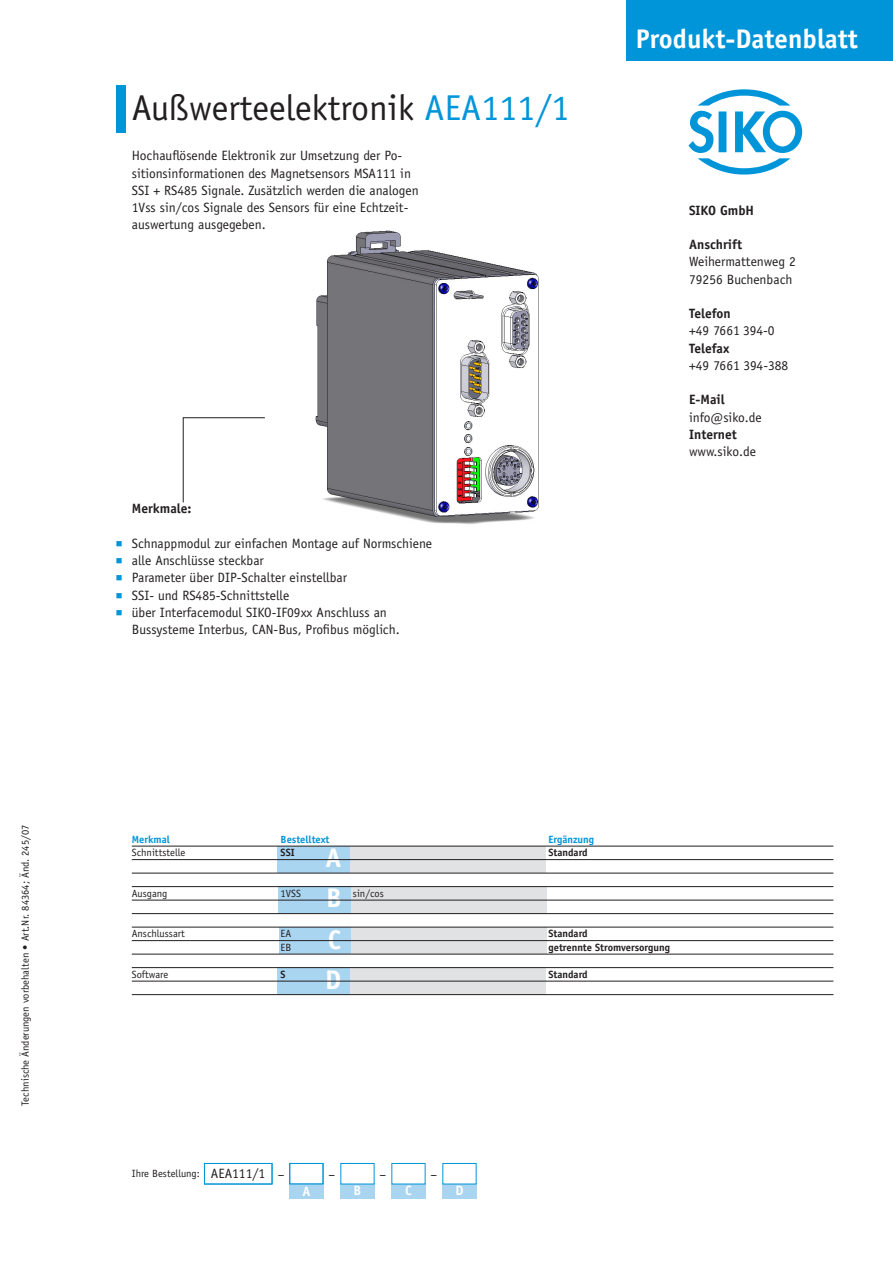
<style>
.page{position:relative;width:893px;height:1263px;background:#fff}
.page>*{position:absolute;margin:0;border:0;box-sizing:border-box;transform-origin:0 0}
.Ueberschrift{font:36px "Officina Sans Std";color:#231f20}
.t1{font:700 27px "Officina Sans Std";color:#fff}
.Fliesstext_9Pt{font:13.5px "Officina Sans Std";color:#231f20}
.Fliesstext_9Pt-2{font:700 13.5px "Officina Sans Std";color:#231f20}
.t2{font:700 13.5px "Officina Sans Std";color:#fff}
.Fliesstext_7Pt{font:10.5px "Officina Sans Std";color:#231f20}
.Bestellschluessel{font:10.5px "Officina Sans Std";color:#231f20}
.Bestellschluessel-2{font:700 10.5px "Officina Sans Std";color:#231f20}
.Bestellschluessel-3{font:700 10.5px "Officina Sans Std";color:#0095d9}
.t3{font:9px/17.2px "Wingdings";color:#0095d9;text-align:justify}
.s1{color:#0095d9}
</style>
<div class="page">
<div style="left:278px;top:967px;width:72px;height:28px;background:#aad5f1"></div>
<div style="left:350px;top:967px;width:196px;height:28px;background:#e1e2e4"></div>
<div style="left:279px;top:928px;width:73px;height:26px;background:#aad5f1"></div>
<div style="left:352px;top:928px;width:195px;height:26px;background:#e1e2e4"></div>
<div style="left:279px;top:886px;width:72px;height:27px;background:#aad5f1"></div>
<div style="left:351px;top:886px;width:195px;height:27px;background:#e1e2e4"></div>
<div style="left:278px;top:846px;width:72px;height:27px;background:#aad5f1"></div>
<div style="left:350px;top:846px;width:196px;height:27px;background:#e1e2e4"></div>
<div style="left:442px;top:1184px;width:34px;height:15px;background:#aad5f1"></div>
<div style="left:442px;top:1163px;width:34px;height:21px;border:1px solid #0095d9"></div>
<div style="left:391px;top:1184px;width:34px;height:15px;background:#aad5f1"></div>
<div style="left:391px;top:1163px;width:34px;height:21px;border:1px solid #0095d9"></div>
<div style="left:340px;top:1184px;width:34px;height:15px;background:#aad5f1"></div>
<div style="left:340px;top:1163px;width:34px;height:21px;border:1px solid #0095d9"></div>
<div style="left:289px;top:1184px;width:34px;height:15px;background:#aad5f1"></div>
<div style="left:289px;top:1163px;width:34px;height:21px;border:1px solid #0095d9"></div>
<div style="left:204px;top:1163px;width:68px;height:21px;border:1px solid #0095d9"></div>
<hr style="left:132px;top:846px;width:701px;height:1px;background:#231f20">
<hr style="left:132px;top:859px;width:701px;height:1px;background:#231f20">
<hr style="left:132px;top:873px;width:701px;height:1px;background:#231f20">
<hr style="left:132px;top:886px;width:701px;height:1px;background:#231f20">
<hr style="left:132px;top:900px;width:701px;height:1px;background:#231f20">
<hr style="left:132px;top:913px;width:701px;height:1px;background:#231f20">
<hr style="left:132px;top:927px;width:701px;height:1px;background:#231f20">
<hr style="left:132px;top:940px;width:701px;height:1px;background:#231f20">
<hr style="left:132px;top:954px;width:701px;height:1px;background:#231f20">
<hr style="left:132px;top:967px;width:701px;height:1px;background:#231f20">
<hr style="left:132px;top:981px;width:701px;height:1px;background:#231f20">
<hr style="left:132px;top:994px;width:701px;height:1px;background:#231f20">
<img style="left:315px;top:230px;width:224px;height:294px">
<hr style="left:183px;top:418px;width:1px;height:84px;background:#231f20">
<hr style="left:183px;top:417px;width:82px;height:1px;background:#231f20">
<div style="left:117px;top:85px;width:9px;height:47px;background:#0095d9"></div>
<svg style="left:688px;top:89px;width:114px;height:86px"></svg>
<div style="left:627px;top:0;width:266px;height:60px;background:#0095d9"></div>
<p class="Fliesstext_7Pt" style="left:19px;top:1106px;width:282px;rotate:-90deg">Technische Änderungen vorbehalten • Art.Nr. 84364; Änd. 245/07</p>
<p class="Ueberschrift" style="left:132px;top:87px;width:439px">Außwerteelektronik <span class="s1">AEA111/1</span></p>
<p class="Fliesstext_9Pt" style="left:132px;top:148px;width:272px">Hochauflösende Elektronik zur Umsetzung der Po-</p>
<p class="Fliesstext_9Pt" style="left:132px;top:165px;width:281px">sitionsinformationen des Magnetsensors MSA111 in</p>
<p class="Fliesstext_9Pt" style="left:132px;top:182px;width:288px">SSI + RS485 Signale. Zusätzlich werden die analogen</p>
<p class="Fliesstext_9Pt" style="left:132px;top:200px;width:278px">1Vss sin/cos Signale des Sensors für eine Echtzeit-</p>
<p class="Fliesstext_9Pt" style="left:132px;top:217px;width:136px">auswertung ausgegeben.</p>
<p class="t3" style="left:116px;top:535px;width:8px">■ ■ ■ ■ ■</p>
<p class="Fliesstext_9Pt-2" style="left:132px;top:500px;width:61px">Merkmale:</p>
<p class="Fliesstext_9Pt" style="left:132px;top:535px;width:302px">Schnappmodul zur einfachen Montage auf Normschiene</p>
<p class="Fliesstext_9Pt" style="left:132px;top:553px;width:134px">alle Anschlüsse steckbar</p>
<p class="Fliesstext_9Pt" style="left:132px;top:570px;width:217px">Parameter über DIP-Schalter einstellbar</p>
<p class="Fliesstext_9Pt" style="left:132px;top:587px;width:159px">SSI- und RS485-Schnittstelle</p>
<p class="Fliesstext_9Pt" style="left:132px;top:604px;width:257px">über Interfacemodul SIKO-IF09xx Anschluss an</p>
<p class="Fliesstext_9Pt" style="left:132px;top:622px;width:269px">Bussysteme Interbus, CAN-Bus, Profibus möglich.</p>
<p class="t1" style="left:636px;top:22px;width:223px">Produkt-Datenblatt</p>
<p class="Fliesstext_9Pt-2" style="left:689px;top:202px;width:67px">SIKO GmbH</p>
<p class="Fliesstext_9Pt-2" style="left:689px;top:236px;width:55px">Anschrift</p>
<p class="Fliesstext_9Pt" style="left:689px;top:254px;width:108px">Weihermattenweg 2</p>
<p class="Fliesstext_9Pt" style="left:689px;top:271px;width:105px">79256 Buchenbach</p>
<p class="Fliesstext_9Pt-2" style="left:689px;top:305px;width:43px">Telefon</p>
<p class="Fliesstext_9Pt" style="left:689px;top:323px;width:87px">+49 7661 394-0</p>
<p class="Fliesstext_9Pt-2" style="left:689px;top:340px;width:42px">Telefax</p>
<p class="Fliesstext_9Pt" style="left:689px;top:357px;width:101px">+49 7661 394-388</p>
<p class="Fliesstext_9Pt-2" style="left:689px;top:391px;width:37px">E-Mail</p>
<p class="Fliesstext_9Pt" style="left:689px;top:409px;width:74px">info@siko.de</p>
<p class="Fliesstext_9Pt-2" style="left:689px;top:426px;width:49px">Internet</p>
<p class="Fliesstext_9Pt" style="left:689px;top:444px;width:68px">www.siko.de</p>
<p class="Bestellschluessel-3" style="left:132px;top:832px;width:40px">Merkmal</p>
<p class="Bestellschluessel-3" style="left:281px;top:832px;width:50px">Bestelltext</p>
<p class="Bestellschluessel-3" style="left:549px;top:832px;width:47px">Ergänzung</p>
<p class="Bestellschluessel" style="left:132px;top:846px;width:55px">Schnittstelle</p>
<p class="Bestellschluessel-2" style="left:281px;top:846px;width:15px">SSI</p>
<p class="Bestellschluessel-2" style="left:549px;top:846px;width:41px">Standard</p>
<p class="Bestellschluessel" style="left:132px;top:887px;width:37px">Ausgang</p>
<p class="Bestellschluessel" style="left:281px;top:887px;width:22px">1VSS</p>
<p class="Bestellschluessel" style="left:353px;top:887px;width:32px">sin/cos</p>
<p class="Bestellschluessel" style="left:132px;top:927px;width:55px">Anschlussart</p>
<p class="Bestellschluessel" style="left:281px;top:927px;width:12px">EA</p>
<p class="Bestellschluessel-2" style="left:549px;top:927px;width:41px">Standard</p>
<p class="Bestellschluessel" style="left:281px;top:941px;width:12px">EB</p>
<p class="Bestellschluessel-2" style="left:549px;top:940px;width:123px">getrennte Stromversorgung</p>
<p class="Bestellschluessel" style="left:132px;top:968px;width:38px">Software</p>
<p class="Bestellschluessel-2" style="left:281px;top:967px;width:7px">S</p>
<p class="Bestellschluessel-2" style="left:549px;top:967px;width:41px">Standard</p>
<p class="t1" style="left:325px;top:841px;width:18px">A</p>
<p class="t1" style="left:326px;top:881px;width:17px">B</p>
<p class="t1" style="left:328px;top:923px;width:15px">C</p>
<p class="t1" style="left:325px;top:963px;width:18px">D</p>
<p class="Fliesstext_7Pt" style="left:132px;top:1168px;width:70px">Ihre Bestellung:</p>
<p class="Fliesstext_9Pt" style="left:211px;top:1166px;width:56px">AEA111/1</p>
<p class="Fliesstext_9Pt" style="left:278px;top:1167px;width:8px">–</p>
<p class="t2" style="left:302px;top:1183px;width:10px">A</p>
<p class="Fliesstext_9Pt" style="left:329px;top:1167px;width:8px">–</p>
<p class="t2" style="left:354px;top:1182px;width:9px">B</p>
<p class="Fliesstext_9Pt" style="left:380px;top:1167px;width:8px">–</p>
<p class="t2" style="left:405px;top:1182px;width:8px">C</p>
<p class="Fliesstext_9Pt" style="left:431px;top:1167px;width:8px">–</p>
<p class="t2" style="left:455px;top:1182px;width:10px">D</p>
</div>
